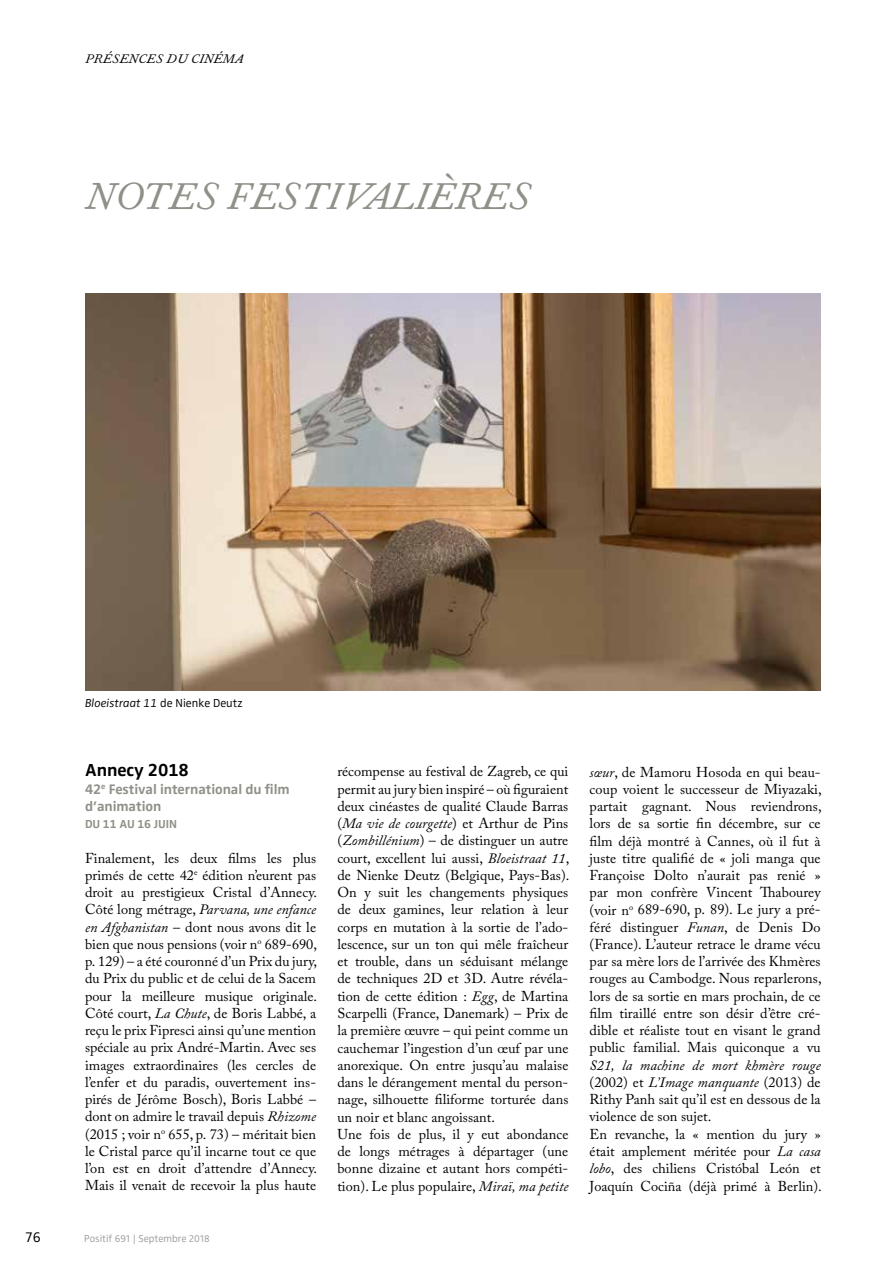
<style>
.page{position:relative;width:893px;height:1263px;background:#fff}
.page>*{position:absolute;margin:0;border:0;box-sizing:border-box;transform-origin:0 0}
.t1{font:italic 45px "Fournier MT Std";letter-spacing:-.01em;color:#919088}
.t2{font:18px "Zwo w 6";letter-spacing:-.005em;color:#000}
.t3{font:italic 15px "Fournier MT Std";color:#000}
.t4{font:15px "Zwo Alt LF w 3";color:#000}
.t5{font:14.25px/17.2px "Adobe Caslon Pro";color:#000;text-align:justify}
.t6{font:14.25px/17.2px "Zwo w 6";letter-spacing:-.005em;color:#919088}
.t7{font:12px "Zwo w 3 Italic";color:#000}
.t8{font:12px "Zwo w 6";letter-spacing:-.005em;color:#919088}
.t9{font:10.5px "Zwo Alt LF w 3";color:#9c9c9d}
.s1{font-family:"Zwo w 3"}
.s2{font-style:italic}
</style>
<div class="page">
<img style="left:85px;top:293px;width:736px;height:397px">
<p class="t3" style="left:85px;top:49px;width:160px">PRÉSENCES DU CINÉMA</p>
<h1 class="t1" style="left:85px;top:168px;width:447px">NOTES FESTIVALIÈRES</h1>
<p class="t7" style="left:85px;top:696px;width:159px">Bloeistraat 11 <span class="s1">de Nienke Deutz</span></p>
<p class="t2" style="left:85px;top:760px;width:105px">Annecy 2018</p>
<p class="t6" style="left:85px;top:780px;width:206px">42<sup>e</sup> Festival international du film d’animation</p>
<p class="t8" style="left:85px;top:817px;width:93px">DU 11 AU 16 JUIN</p>
<p class="t5" style="left:85px;top:849px;width:234px">Finalement, les deux films les plus primés de cette 42<sup>e</sup> édition n’eurent pas droit au prestigieux Cristal d’Annecy.<br>Côté long métrage, <span class="s2">Parvana, une enfance en Afghanistan</span> – dont nous avons dit le bien que nous pensions (voir n<sup>o</sup> 689-690, p. 129) – a été couronné d’un Prix du jury, du Prix du public et de celui de la Sacem pour la meilleure musique originale.<br>Côté court, <span class="s2">La Chute</span>, de Boris Labbé, a reçu le prix Fipresci ainsi qu’une mention spéciale au prix André-Martin. Avec ses images extraordinaires (les cercles de l’enfer et du paradis, ouvertement ins&shy;pirés de Jérôme Bosch), Boris Labbé – dont on admire le travail depuis <span class="s2">Rhizome </span>(2015 ; voir n<sup>o</sup> 655, p. 73) – méritait bien le Cristal parce qu’il incarne tout ce que l’on est en droit d’attendre d’Annecy.<br>Mais il venait de recevoir la plus haute</p>
<p class="t4" style="left:26px;top:1228px;width:17px">76</p>
<p class="t9" style="left:84px;top:1232px;width:127px">Positif 691 | Septembre 2018</p>
<p class="t5" style="left:337px;top:763px;width:234px;text-align:left">récompense au festival de Zagreb, ce qui permit au jury bien inspiré – où figuraient deux cinéastes de qualité Claude Barras (<span class="s2">Ma vie de courgette</span>) et Arthur de Pins (<span class="s2">Zombillénium</span>) – de distinguer un autre court, excellent lui aussi, <span class="s2">Bloeistraat 11</span>, de Nienke Deutz (Belgique, Pays-Bas).<br>On y suit les changements physiques de deux gamines, leur relation à leur corps en mutation à la sortie de l’ado&shy;lescence, sur un ton qui mêle fraîcheur et trouble, dans un séduisant mélange de techniques 2D et 3D. Autre révéla&shy;tion de cette édition : <span class="s2">Egg</span>, de Martina Scarpelli (France, Danemark) – Prix de la première œuvre – qui peint comme un cauchemar l’ingestion d’un œuf par une anorexique. On entre jusqu’au malaise dans le dérangement mental du person&shy;nage, silhouette filiforme torturée dans un noir et blanc angoissant.<br>Une fois de plus, il y eut abondance de longs métrages à départager (une bonne dizaine et autant hors compéti&shy;tion). Le plus populaire, <span class="s2">Miraï, ma petite</span></p>
<p class="t5" style="left:590px;top:763px;width:234px"><span class="s2">sœur</span>, de Mamoru Hosoda en qui beau&shy;coup voient le successeur de Miyazaki, partait gagnant. Nous reviendrons, lors de sa sortie fin décembre, sur ce film déjà montré à Cannes, où il fut à juste titre qualifié de « joli manga que Françoise Dolto n’aurait pas renié » par mon confrère Vincent Thabourey (voir n<sup>o</sup> 689-690, p. 89). Le jury a pré&shy;féré distinguer <span class="s2">Funan</span>, de Denis Do (France). L’auteur retrace le drame vécu par sa mère lors de l’arrivée des Khmères rouges au Cambodge. Nous reparlerons, lors de sa sortie en mars prochain, de ce film tiraillé entre son désir d’être cré&shy;dible et réaliste tout en visant le grand public familial. Mais quiconque a vu</p>
<p class="t5" style="left:590px;top:1056px;width:234px;text-align:left"><span class="s2">S21, la machine de mort khmère rouge </span>(2002) et <span class="s2">L’Image manquante</span> (2013) de Rithy Panh sait qu’il est en dessous de la violence de son sujet.<br>En revanche, la « mention du jury » était amplement méritée pour <span class="s2">La casa lobo</span>, des chiliens Cristóbal León et Joaquín Cociña (déjà primé à Berlin).</p>
</div>
